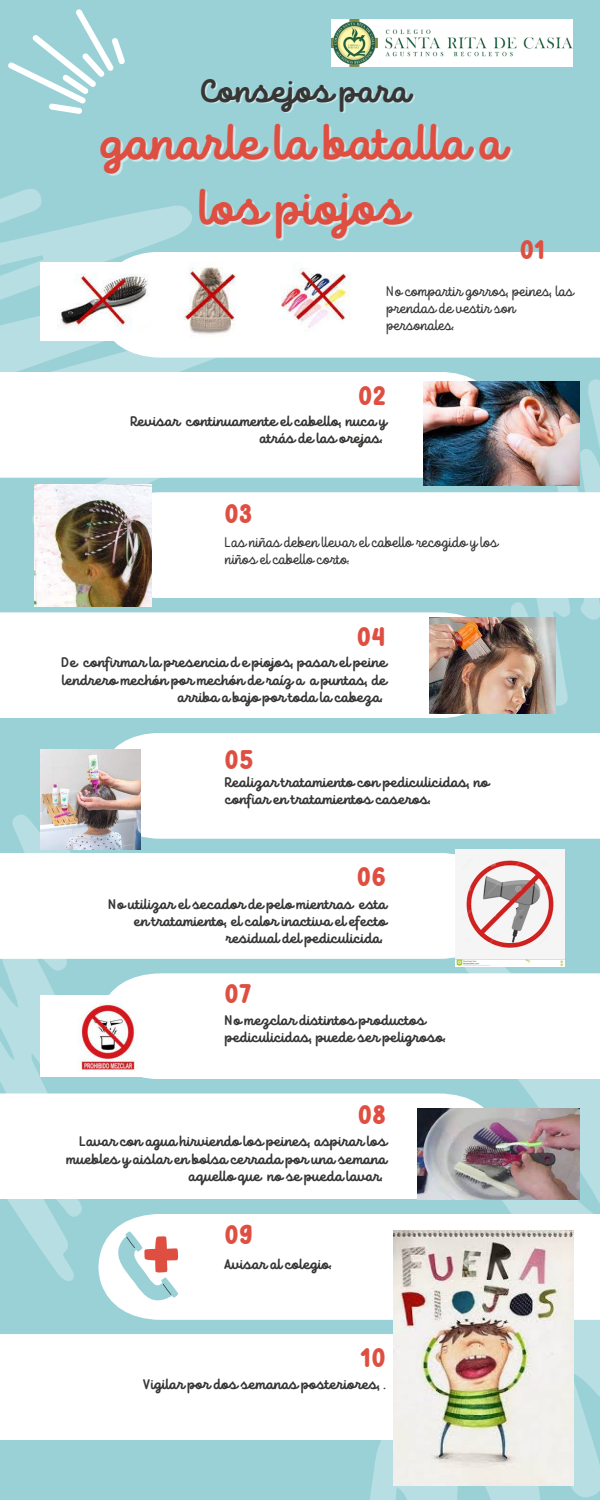
<style>
.page{position:relative;width:600px;height:1500px;background:#9ad1d7}
.page>*{position:absolute;margin:0;border:0;box-sizing:border-box;transform-origin:0 0}
.t1{font:700 47px/65.2px "TT Milks Script";color:#de4f41;text-align:center}
.t2{font:700 32px "TT Milks Script";color:#383635}
.t3{font:800 26.9px "TT Milks Script";color:#de4f41}
.t4{font:700 14px/17.2px "TT Milks Script";color:#383635;text-align:right}
.t5{font:14px/17.2px "TT Milks Script";color:#383635}
</style>
<div class="page">
<svg style="left:0;top:189px;width:215px;height:342px"></svg>
<div style="left:99px;top:252px;width:394px;height:106px;background:#fff"></div>
<div style="left:152px;top:492px;width:341px;height:106px;background:#fff"></div>
<div style="left:0;top:372px;width:493px;height:106px;background:#fff"></div>
<svg style="left:0;top:804px;width:99px;height:477px"></svg>
<svg style="left:493px;top:252px;width:107px;height:462px;fill:#fff"></svg>
<div style="left:0;top:612px;width:501px;height:106px;background:#fff"></div>
<div style="left:99px;top:733px;width:501px;height:106px;background:#fff"></div>
<svg style="left:370px;top:967px;width:230px;height:533px;fill:#b7dee2"></svg>
<div style="left:0;top:853px;width:455px;height:106px;background:#fff"></div>
<div style="left:99px;top:973px;width:501px;height:106px;background:#fff"></div>
<div style="left:99px;top:1214px;width:501px;height:106px;background:#fff"></div>
<div style="left:0;top:1093px;width:501px;height:106px;background:#fff"></div>
<div style="left:0;top:1334px;width:393px;height:106px;background:#fff"></div>
<svg style="left:117px;top:1231px;width:62px;height:71px"></svg>
<svg style="left:8px;top:9px;width:117px;height:105px"></svg>
<img style="left:41px;top:262px;width:330px;height:78px">
<img style="left:423px;top:382px;width:156px;height:104px">
<img style="left:35px;top:484px;width:117px;height:122px">
<img style="left:429px;top:618px;width:127px;height:95px">
<img style="left:41px;top:750px;width:99px;height:100px">
<img style="left:455px;top:850px;width:110px;height:117px">
<img style="left:41px;top:996px;width:135px;height:81px">
<img style="left:418px;top:1109px;width:162px;height:91px">
<img style="left:393px;top:1231px;width:180px;height:254px">
<img style="left:331px;top:20px;width:242px;height:46px">
<h2 class="t2" style="left:200px;top:73px;width:210px">Consejos para</h2>
<h1 class="t1" style="left:98px;top:112px;width:406px">ganarle la batalla a los piojos</h1>
<h3 class="t3" style="left:520px;top:235px;width:27px">01</h3>
<p class="t5" style="left:386px;top:283px;width:188px">No compartir gorros, peines, las prendas de vestir son personales.</p>
<h3 class="t3" style="left:358px;top:381px;width:30px">02</h3>
<p class="t4" style="left:130px;top:413px;width:258px">Revisar continuamente el cabello, nuca y atrás de las orejas.</p>
<h3 class="t3" style="left:224px;top:498px;width:30px">03</h3>
<p class="t5" style="left:224px;top:534px;width:274px">Las niñas deben llevar el cabello recogido y los niños el cabello corto.</p>
<h3 class="t3" style="left:357px;top:622px;width:31px">04</h3>
<p class="t4" style="left:61px;top:655px;width:327px">De confirmar la presencia d e piojos, pasar el peine lendrero mechón por mechón de raíz a a puntas, de arriba a bajo por toda la cabeza.</p>
<h3 class="t3" style="left:224px;top:745px;width:31px">05</h3>
<p class="t4" style="left:224px;top:774px;width:265px;text-align:left">Realizar tratamiento con pediculicidas, no confiar en tratamientos caseros.</p>
<h3 class="t3" style="left:357px;top:862px;width:31px">06</h3>
<p class="t4" style="left:108px;top:896px;width:280px">No utilizar el secador de pelo mientras esta en tratamiento, el calor inactiva el efecto residual del pediculicida.</p>
<h3 class="t3" style="left:224px;top:979px;width:29px">07</h3>
<p class="t4" style="left:224px;top:1012px;width:223px;text-align:left">No mezclar distintos productos pediculicidas, puede ser peligroso.</p>
<h3 class="t3" style="left:357px;top:1100px;width:30px">08</h3>
<p class="t4" style="left:66px;top:1134px;width:322px">Lavar con agua hirviendo los peines, aspirar los muebles y aislar en bolsa cerrada por una semana aquello que no se pueda lavar.</p>
<h3 class="t3" style="left:224px;top:1220px;width:31px">09</h3>
<p class="t4" style="left:224px;top:1256px;width:109px">Avisar al colegio.</p>
<h3 class="t3" style="left:360px;top:1343px;width:27px">10</h3>
<p class="t4" style="left:143px;top:1376px;width:245px">Vigilar por dos semanas posteriores, .</p>
</div>
